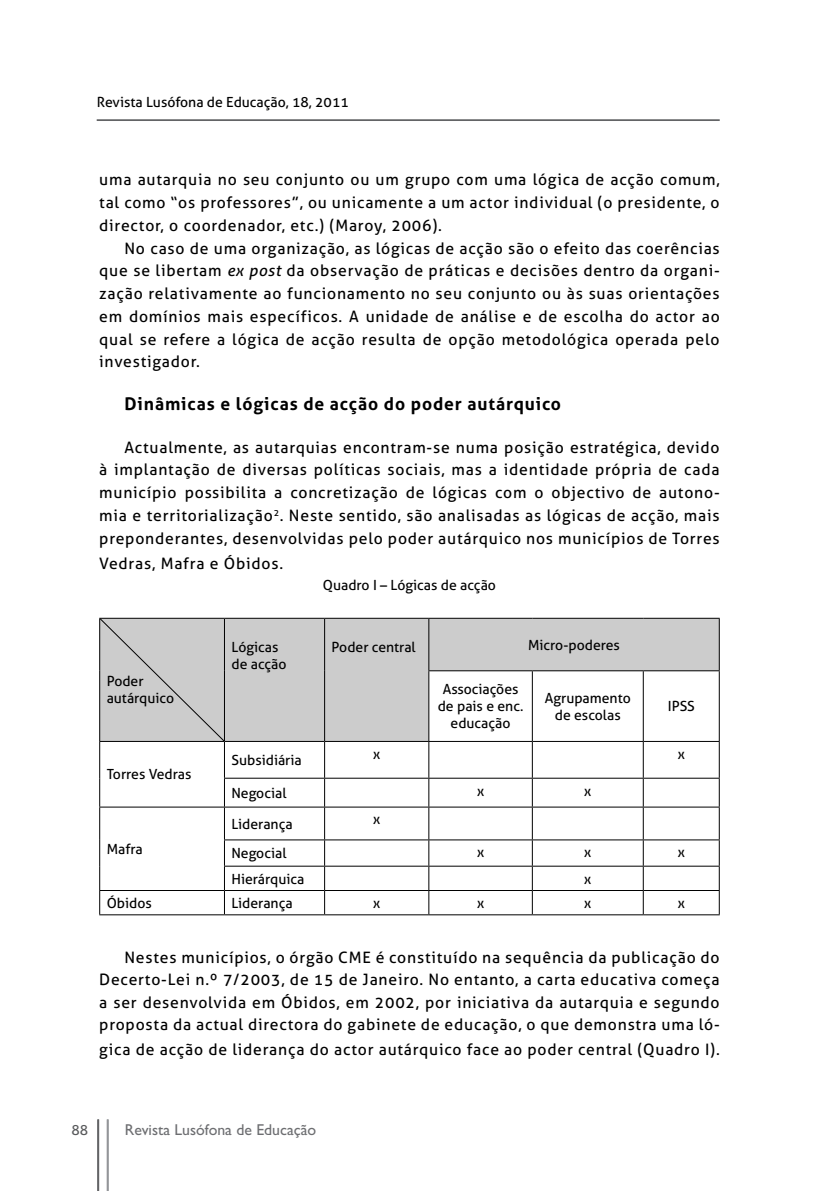
<style>
.page{position:relative;width:819px;height:1191px;background:#fff}
.page>*{position:absolute;margin:0;border:0;box-sizing:border-box;transform-origin:0 0}
.t1{font:700 17.5px "Aller";letter-spacing:.05em;color:#000}
.t2{font:15.75px/22.8px "Aller";letter-spacing:.05em;color:#000;text-align:justify}
.t3{font:15.75px "Gill Sans";color:#6d6e71}
.t4{font:14px/16.8px "Aller";color:#000}
.t5{font:14px "Aller";color:#58595b}
.s1{font-style:italic}
</style>
<div class="page">
<hr style="left:97px;top:119px;width:632px;height:2px;background:#636466">
<hr style="left:107px;top:1119px;width:2px;height:72px;background:#939598">
<hr style="left:97px;top:1119px;width:2px;height:72px;background:#636466">
<svg style="left:225px;top:619px;width:493px;height:122px;fill:#ccc"></svg>
<hr style="left:99px;top:618px;width:1px;height:53px;background:#000">
<hr style="left:224px;top:618px;width:100px;height:1px;background:#000">
<hr style="left:224px;top:618px;width:1px;height:53px;background:#000">
<hr style="left:324px;top:618px;width:105px;height:1px;background:#000">
<hr style="left:324px;top:618px;width:1px;height:53px;background:#000">
<hr style="left:429px;top:618px;width:103px;height:1px;background:#000">
<hr style="left:428px;top:618px;width:1px;height:52px;background:#000">
<hr style="left:532px;top:618px;width:111px;height:1px;background:#000">
<hr style="left:643px;top:618px;width:76px;height:1px;background:#000">
<hr style="left:718px;top:618px;width:1px;height:52px;background:#000">
<hr style="left:99px;top:671px;width:1px;height:70px;background:#000">
<hr style="left:224px;top:671px;width:1px;height:70px;background:#000">
<hr style="left:324px;top:671px;width:1px;height:70px;background:#000">
<hr style="left:428px;top:670px;width:104px;height:1px;background:#000">
<hr style="left:428px;top:671px;width:1px;height:70px;background:#000">
<hr style="left:532px;top:670px;width:111px;height:1px;background:#000">
<hr style="left:532px;top:671px;width:1px;height:70px;background:#000">
<hr style="left:643px;top:670px;width:76px;height:1px;background:#000">
<hr style="left:642px;top:671px;width:1px;height:70px;background:#000">
<hr style="left:718px;top:671px;width:1px;height:70px;background:#000">
<hr style="left:99px;top:741px;width:125px;height:1px;background:#000">
<hr style="left:99px;top:742px;width:1px;height:36px;background:#000">
<hr style="left:224px;top:741px;width:100px;height:1px;background:#000">
<hr style="left:224px;top:742px;width:1px;height:35px;background:#000">
<hr style="left:324px;top:741px;width:105px;height:1px;background:#000">
<hr style="left:324px;top:742px;width:1px;height:35px;background:#000">
<hr style="left:429px;top:741px;width:103px;height:1px;background:#000">
<hr style="left:428px;top:742px;width:1px;height:35px;background:#000">
<hr style="left:532px;top:741px;width:111px;height:1px;background:#000">
<hr style="left:532px;top:742px;width:1px;height:35px;background:#000">
<hr style="left:643px;top:741px;width:76px;height:1px;background:#000">
<hr style="left:642px;top:742px;width:1px;height:35px;background:#000">
<hr style="left:718px;top:742px;width:1px;height:35px;background:#000">
<svg style="left:99px;top:778px;width:1px;height:28px"></svg>
<hr style="left:224px;top:777px;width:100px;height:1px;background:#000">
<svg style="left:224px;top:778px;width:1px;height:28px"></svg>
<hr style="left:324px;top:777px;width:105px;height:1px;background:#000">
<svg style="left:324px;top:778px;width:1px;height:28px"></svg>
<hr style="left:429px;top:777px;width:103px;height:1px;background:#000">
<svg style="left:428px;top:778px;width:1px;height:28px"></svg>
<hr style="left:532px;top:777px;width:111px;height:1px;background:#000">
<svg style="left:532px;top:778px;width:1px;height:28px"></svg>
<hr style="left:643px;top:777px;width:76px;height:1px;background:#000">
<svg style="left:642px;top:778px;width:1px;height:28px"></svg>
<svg style="left:718px;top:778px;width:1px;height:28px"></svg>
<hr style="left:99px;top:806px;width:125px;height:1px;background:#000">
<hr style="left:99px;top:807px;width:1px;height:33px;background:#000">
<hr style="left:224px;top:806px;width:100px;height:1px;background:#000">
<hr style="left:224px;top:807px;width:1px;height:32px;background:#000">
<hr style="left:324px;top:806px;width:105px;height:1px;background:#000">
<hr style="left:324px;top:807px;width:1px;height:32px;background:#000">
<hr style="left:429px;top:806px;width:103px;height:1px;background:#000">
<hr style="left:428px;top:807px;width:1px;height:32px;background:#000">
<hr style="left:532px;top:806px;width:111px;height:1px;background:#000">
<hr style="left:532px;top:807px;width:1px;height:32px;background:#000">
<hr style="left:643px;top:806px;width:76px;height:1px;background:#000">
<hr style="left:642px;top:807px;width:1px;height:32px;background:#000">
<hr style="left:718px;top:807px;width:1px;height:32px;background:#000">
<hr style="left:224px;top:839px;width:100px;height:1px;background:#000">
<hr style="left:324px;top:839px;width:105px;height:1px;background:#000">
<hr style="left:429px;top:839px;width:103px;height:1px;background:#000">
<hr style="left:532px;top:839px;width:111px;height:1px;background:#000">
<hr style="left:643px;top:839px;width:76px;height:1px;background:#000">
<hr style="left:224px;top:865px;width:100px;height:1px;background:#000">
<hr style="left:324px;top:865px;width:105px;height:1px;background:#000">
<hr style="left:429px;top:865px;width:103px;height:1px;background:#000">
<hr style="left:532px;top:865px;width:111px;height:1px;background:#000">
<hr style="left:643px;top:865px;width:76px;height:1px;background:#000">
<hr style="left:99px;top:890px;width:125px;height:1px;background:#000">
<svg style="left:99px;top:840px;width:1px;height:74px"></svg>
<hr style="left:224px;top:890px;width:100px;height:1px;background:#000">
<svg style="left:224px;top:840px;width:1px;height:74px"></svg>
<hr style="left:324px;top:890px;width:105px;height:1px;background:#000">
<svg style="left:324px;top:840px;width:1px;height:74px"></svg>
<hr style="left:429px;top:890px;width:103px;height:1px;background:#000">
<svg style="left:428px;top:840px;width:1px;height:74px"></svg>
<hr style="left:532px;top:890px;width:111px;height:1px;background:#000">
<svg style="left:532px;top:840px;width:1px;height:74px"></svg>
<hr style="left:643px;top:890px;width:76px;height:1px;background:#000">
<svg style="left:642px;top:840px;width:1px;height:74px"></svg>
<svg style="left:718px;top:840px;width:1px;height:74px"></svg>
<hr style="left:99px;top:914px;width:125px;height:1px;background:#000">
<hr style="left:224px;top:914px;width:100px;height:1px;background:#000">
<hr style="left:324px;top:914px;width:105px;height:1px;background:#000">
<hr style="left:429px;top:914px;width:103px;height:1px;background:#000">
<hr style="left:532px;top:914px;width:111px;height:1px;background:#000">
<hr style="left:643px;top:914px;width:76px;height:1px;background:#000">
<div style="left:100px;top:618px;width:124px;height:123px;background:#ccc"></div>
<p class="t4" style="left:97px;top:93px;width:253px">Revista Lusófona de Educação, 18, 2011</p>
<p class="t2" style="left:99px;top:168px;width:622px">uma autarquia no seu conjunto ou um grupo com uma lógica de acção comum, tal como “os professores”, ou unicamente a um actor individual (o presidente, o director, o coordenador, etc.) (Maroy, 2006).</p>
<p class="t2" style="left:99px;top:236px;width:622px;text-indent:25px">No caso de uma organização, as lógicas de acção são o efeito das coerências que se libertam <span class="s1">ex post</span> da observação de práticas e decisões dentro da organi&shy;zação relativamente ao funcionamento no seu conjunto ou às suas orientações em domínios mais específicos. A unidade de análise e de escolha do actor ao qual se refere a lógica de acção resulta de opção metodológica operada pelo investigador.</p>
<p class="t1" style="left:124px;top:393px;width:438px">Dinâmicas e lógicas de acção do poder autárquico</p>
<p class="t2" style="left:99px;top:435px;width:622px;text-indent:25px">Actualmente, as autarquias encontram-se numa posição estratégica, devido à implantação de diversas políticas sociais, mas a identidade própria de cada município possibilita a concretização de lógicas com o objectivo de autono&shy;mia e territorialização<sup>2</sup>. Neste sentido, são analisadas as lógicas de acção, mais preponderantes, desenvolvidas pelo poder autárquico nos municípios de Torres</p>
<p class="t2" style="left:99px;top:552px;width:185px">Vedras, Mafra e Óbidos.</p>
<p class="t4" style="left:323px;top:576px;width:174px">Quadro I – Lógicas de acção</p>
<p class="t4" style="left:107px;top:672px;width:69px">Poder autárquico</p>
<p class="t4" style="left:107px;top:766px;width:86px">Torres Vedras</p>
<p class="t4" style="left:107px;top:840px;width:38px">Mafra</p>
<p class="t4" style="left:231px;top:639px;width:57px">Lógicas de acção</p>
<p class="t4" style="left:331px;top:639px;width:86px">Poder central</p>
<p class="t4" style="left:528px;top:636px;width:93px">Micro-poderes</p>
<p class="t4" style="left:438px;top:681px;width:87px;text-align:center">Associações de pais e enc. educação</p>
<p class="t4" style="left:544px;top:689px;width:88px;text-align:center">Agrupamento de escolas</p>
<p class="t4" style="left:668px;top:698px;width:28px">IPSS</p>
<p class="t4" style="left:231px;top:751px;width:72px">Subsidiária</p>
<p class="t4" style="left:373px;top:745px;width:9px">x</p>
<p class="t4" style="left:677px;top:745px;width:9px">x</p>
<p class="t4" style="left:231px;top:784px;width:57px">Negocial</p>
<p class="t4" style="left:477px;top:782px;width:9px">x</p>
<p class="t4" style="left:584px;top:782px;width:9px">x</p>
<p class="t4" style="left:231px;top:815px;width:63px">Liderança</p>
<p class="t4" style="left:373px;top:811px;width:9px">x</p>
<p class="t4" style="left:231px;top:845px;width:57px">Negocial</p>
<p class="t4" style="left:477px;top:844px;width:9px">x</p>
<p class="t4" style="left:584px;top:844px;width:9px">x</p>
<p class="t4" style="left:677px;top:844px;width:9px">x</p>
<p class="t4" style="left:231px;top:870px;width:74px">Hierárquica</p>
<p class="t4" style="left:584px;top:870px;width:9px">x</p>
<p class="t4" style="left:107px;top:894px;width:47px">Óbidos</p>
<p class="t4" style="left:231px;top:894px;width:63px">Liderança</p>
<p class="t4" style="left:373px;top:894px;width:9px">x</p>
<p class="t4" style="left:477px;top:894px;width:9px">x</p>
<p class="t4" style="left:584px;top:894px;width:9px">x</p>
<p class="t4" style="left:677px;top:894px;width:9px">x</p>
<p class="t2" style="left:99px;top:945px;width:622px;text-indent:25px">Nestes municípios, o órgão CME é constituído na sequência da publicação do Decerto-Lei n.º 7/2003, de 15 de Janeiro. No entanto, a carta educativa começa a ser desenvolvida em Óbidos, em 2002, por iniciativa da autarquia e segundo proposta da actual directora do gabinete de educação, o que demonstra uma ló-</p>
<p class="t2" style="left:99px;top:1038px;width:622px">gica de acção de liderança do actor autárquico face ao poder central (Quadro I).</p>
<p class="t5" style="left:72px;top:1121px;width:18px">88</p>
<p class="t3" style="left:125px;top:1120px;width:193px">Revista Lusófona de Educação</p>
</div>
